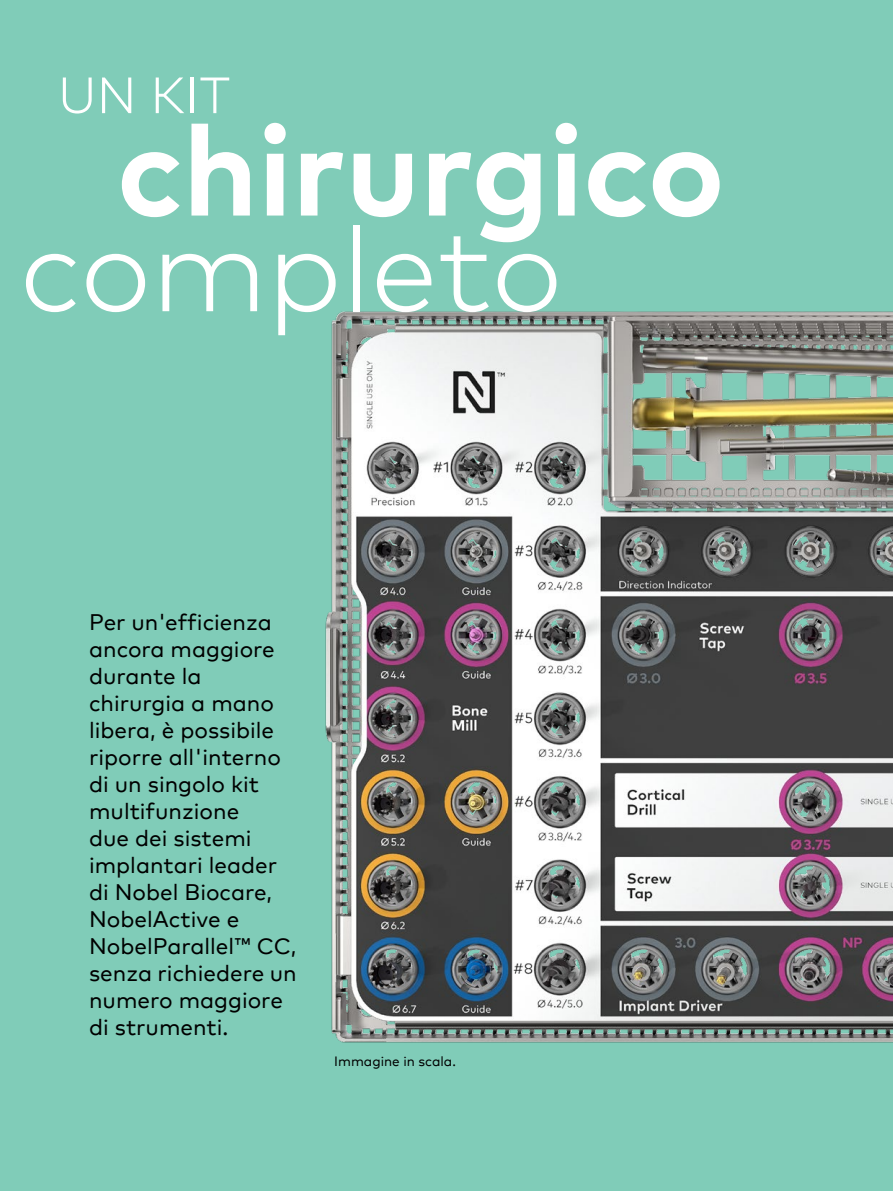
<style>
.page{position:relative;width:893px;height:1191px;background:#80ccb8}
.page>*{position:absolute;margin:0;border:0;box-sizing:border-box;transform-origin:0 0}
.t1{font:700 127.5px "Mark Pro";color:#fff}
.t2{font:300 120px "Mark Pro";color:#fff}
.t3{font:300 50.85px "Mark Pro";color:#fff}
.t4{font:22.5px/27px "Mark Pro";color:#000}
.t5{font:13.5px "Mark Pro";color:#000}
</style>
<div class="page">
<img style="left:325px;top:311px;width:568px;height:732px">
<h3 class="t3" style="left:58px;top:57px;width:174px">UN KIT</h3>
<h1 class="t1" style="left:117px;top:74px;width:609px">chirurgico</h1>
<h2 class="t2" style="left:20px;top:179px;width:545px">completo</h2>
<p class="t4" style="left:89px;top:607px;width:209px">Per un'efficienza ancora maggiore durante la chirurgia a mano libera, è possibile riporre all'interno di un singolo kit multifunzione<br>due dei sistemi implantari leader di Nobel Biocare,<br>NobelActive e<br>NobelParallel™ CC, senza richiedere un numero maggiore di strumenti.</p>
<p class="t5" style="left:334px;top:1051px;width:123px">Immagine in scala.</p>
</div>
